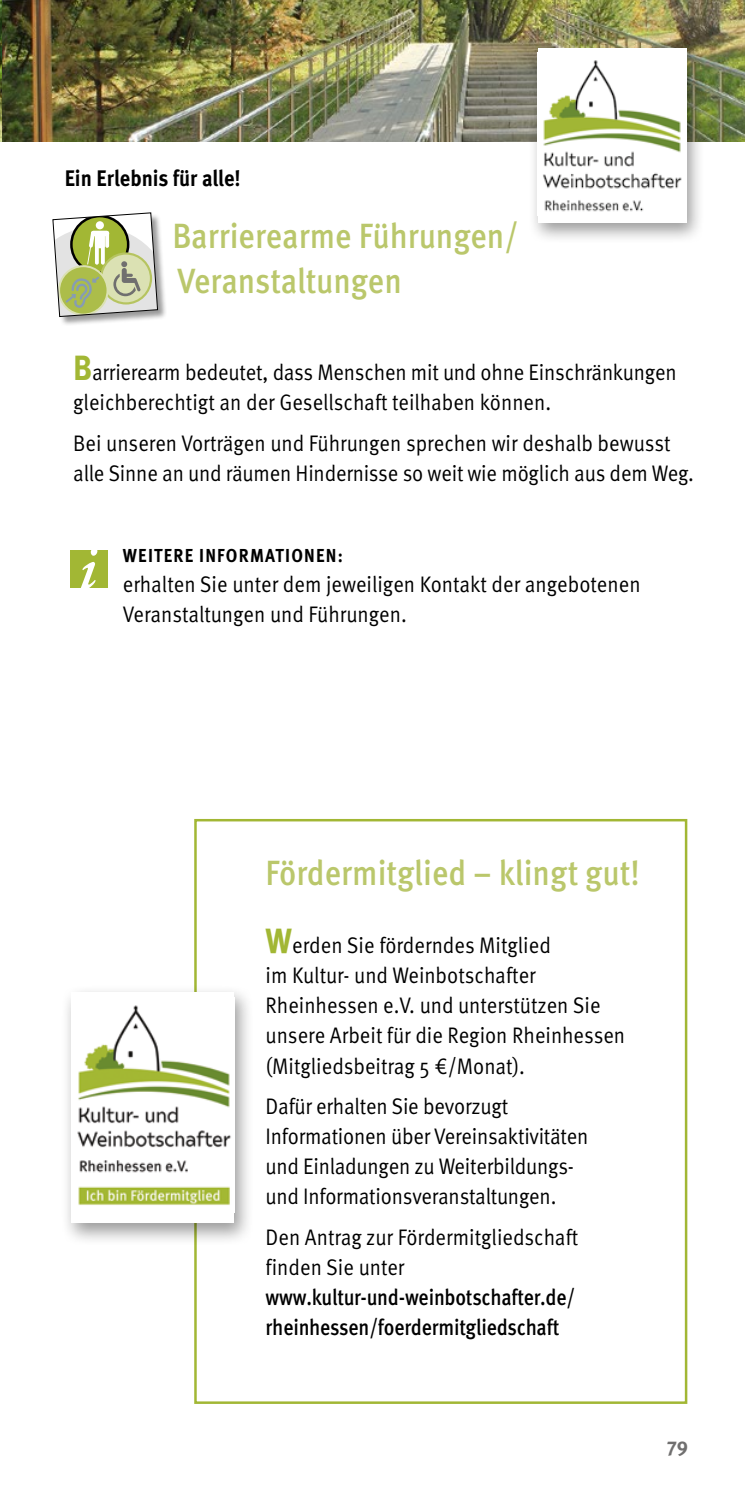
<style>
.page{position:relative;width:745px;height:1489px;background:#fff}
.page>*{position:absolute;margin:0;border:0;box-sizing:border-box;transform-origin:0 0}
.t1{font:500 35px/45px "Meta Pro";color:#bac76b;scale:.9 1}
.t2{font:22.5px/30px "Meta Pro";letter-spacing:-.005em;color:#000;scale:.9 1}
.t3{font:500 22.5px/30px "Meta Pro";letter-spacing:-.01em;color:#000;scale:.87 1}
.t4{font:700 22.5px "Meta Pro";color:#000;scale:.9 1}
.t5{font:700 20px "Meta Pro";color:#706f6f}
.t6{font:700 18.75px "Meta Pro";letter-spacing:.07em;color:#000;scale:.9 1}
.s1{font-weight:700;font-size:35px;color:#a2b734}
</style>
<div class="page">
<img style="left:2px;top:0;width:742px;height:142px">
<div style="left:53px;top:212px;width:114px;height:114px;background:#000;opacity:.4"></div>
<svg style="left:53px;top:212px;width:105px;height:105px"></svg>
<div style="left:70px;top:550px;width:37px;height:37px;background:#a2b734"></div>
<svg style="left:81px;top:550px;width:16px;height:37px"></svg>
<div style="left:61px;top:985px;width:193px;height:261px;background:#000;opacity:.4"></div>
<div style="left:71px;top:991px;width:163px;height:231px;background:#fff"></div>
<img style="left:77px;top:1005px;width:154px;height:200px">
<div style="left:527px;top:41px;width:178px;height:203px;background:#000;opacity:.4"></div>
<div style="left:537px;top:48px;width:149px;height:174px;background:#fff"></div>
<img style="left:543px;top:60px;width:139px;height:152px">
<p class="t4" style="left:65px;top:160px;width:197px">Ein Erlebnis für alle!</p>
<h1 class="t1" style="left:172px;top:211px;width:386px">Barrierearme Führungen/<br>Veranstaltungen</h1>
<p class="t2" style="left:73px;top:356px;width:671px"><span class="s1">B</span>arrierearm bedeutet, dass Menschen mit und ohne Einschränkungen gleichberechtigt an der Gesellschaft teilhaben können.</p>
<p class="t2" style="left:73px;top:426px;width:691px">Bei unseren Vorträgen und Führungen sprechen wir deshalb bewusst alle Sinne an und räumen Hindernisse so weit wie möglich aus dem Weg.</p>
<p class="t6" style="left:123px;top:541px;width:246px">WEITERE INFORMATIONEN:</p>
<p class="t2" style="left:123px;top:568px;width:576px">erhalten Sie unter dem jeweiligen Kontakt der angebotenen<br>Veranstaltungen und Führungen.</p>
<h1 class="t1" style="left:265px;top:848px;width:417px">Fördermitglied – klingt gut!</h1>
<p class="t2" style="left:265px;top:929px;width:401px"><span class="s1">W</span>erden Sie förderndes Mitglied<br>im Kultur- und Weinbotschafter Rheinhessen e.V. und unterstützen Sie unsere Arbeit für die Region Rheinhessen (Mitgliedsbeitrag 5 €/Monat).</p>
<p class="t2" style="left:265px;top:1089px;width:360px">Dafür erhalten Sie bevorzugt Informationen über Vereinsaktivitäten und Einladungen zu Weiterbildungs&shy;und Informationsveranstaltungen.</p>
<p class="t2" style="left:265px;top:1220px;width:349px">Den Antrag zur Fördermitgliedschaft finden Sie unter</p>
<p class="t3" style="left:265px;top:1280px;width:357px">www.kultur-und-weinbotschafter.de/ rheinhessen/foerdermitgliedschaft</p>
<p class="t5" style="left:666px;top:1431px;width:23px">79</p>
</div>
